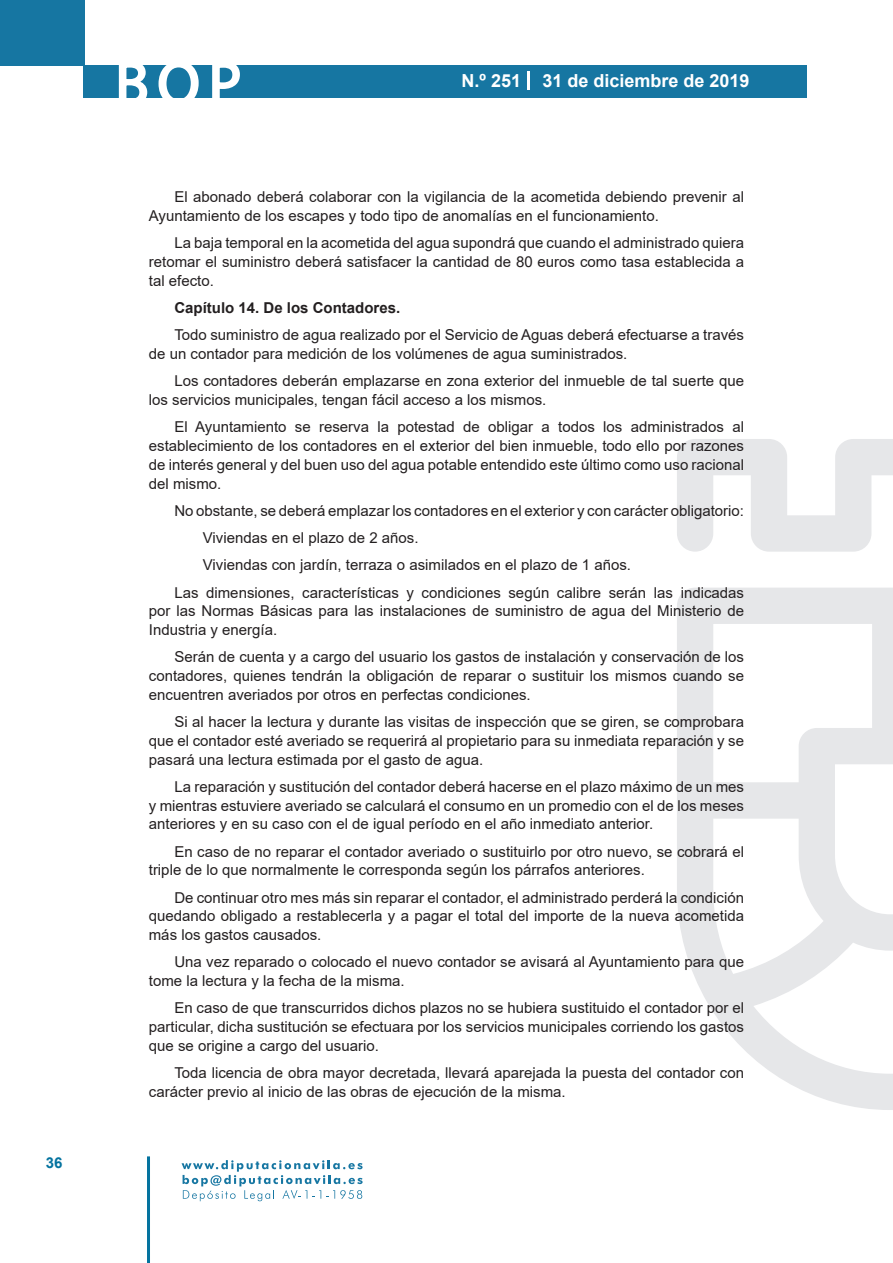
<style>
.page{position:relative;width:893px;height:1263px;background:#fff}
.page>*{position:absolute;margin:0;border:0;box-sizing:border-box;transform-origin:0 0}
.t1{font:500 61.5px "Avant Garde";color:#fff}
.t2{font:700 18px "Arial";color:#fff}
.texto_normal{font:15px/18.8px "Arial";color:#231f20;text-align:justify}
.texto_normal-2{font:700 15px "Arial";color:#231f20}
.t3{font:700 15px "Arial";color:#04739f}
</style>
<div class="page">
<div style="left:0;top:0;width:85px;height:65px;background:#1676a2"></div>
<div style="left:84px;top:65px;width:723px;height:33px;background:#1676a2"></div>
<svg style="left:118px;top:65px;width:30px;height:33px"></svg>
<svg style="left:158px;top:65px;width:41px;height:33px"></svg>
<svg style="left:212px;top:65px;width:28px;height:33px"></svg>
<svg style="left:182px;top:1160px;width:181px;height:41px"></svg>
<hr style="left:147px;top:1156px;width:3px;height:107px;background:#04739f">
<svg style="left:528px;top:71px;width:2px;height:19px"></svg>
<svg style="left:677px;top:439px;width:216px;height:671px"></svg>
<p class="t3" style="left:46px;top:1152px;width:18px">36</p>
<h1 class="t1" style="left:115px;top:46px;width:128px">BOP</h1>
<p class="t2" style="left:462px;top:68px;width:289px">N.º 251 31 de diciembre de 2019</p>
<p class="texto_normal" style="left:149px;top:188px;width:597px;text-indent:26px">El abonado deberá colaborar con la vigilancia de la acometida debiendo prevenir al<br>Ayuntamiento de los escapes y todo tipo de anomalías en el funcionamiento.</p>
<p class="texto_normal" style="left:149px;top:234px;width:597px;text-indent:26px">La baja temporal en la acometida del agua supondrá que cuando el administrado quiera retomar el suministro deberá satisfacer la cantidad de 80 euros como tasa establecida a tal efecto.</p>
<p class="texto_normal-2" style="left:174px;top:297px;width:227px">Capítulo 14. De los Contadores.</p>
<p class="texto_normal" style="left:149px;top:326px;width:597px;text-indent:26px">Todo suministro de agua realizado por el Servicio de Aguas deberá efectuarse a través de un contador para medición de los volúmenes de agua suministrados.</p>
<p class="texto_normal" style="left:149px;top:372px;width:597px;text-indent:26px">Los contadores deberán emplazarse en zona exterior del inmueble de tal suerte que los servicios municipales, tengan fácil acceso a los mismos.</p>
<p class="texto_normal" style="left:149px;top:418px;width:597px;text-indent:26px">El Ayuntamiento se reserva la potestad de obligar a todos los administrados al establecimiento de los contadores en el exterior del bien inmueble, todo ello por razones de interés general y del buen uso del agua potable entendido este último como uso racional del mismo.</p>
<p class="texto_normal" style="left:174px;top:501px;width:571px">No obstante, se deberá emplazar los contadores en el exterior y con carácter obligatorio:</p>
<p class="texto_normal" style="left:203px;top:528px;width:217px">Viviendas en el plazo de 2 años.</p>
<p class="texto_normal" style="left:203px;top:556px;width:430px">Viviendas con jardín, terraza o asimilados en el plazo de 1 años.</p>
<p class="texto_normal" style="left:149px;top:583px;width:597px;text-indent:26px">Las dimensiones, características y condiciones según calibre serán las indicadas por las Normas Básicas para las instalaciones de suministro de agua del Ministerio de Industria y energía.</p>
<p class="texto_normal" style="left:149px;top:648px;width:597px;text-indent:26px">Serán de cuenta y a cargo del usuario los gastos de instalación y conservación de los contadores, quienes tendrán la obligación de reparar o sustituir los mismos cuando se encuentren averiados por otros en perfectas condiciones.</p>
<p class="texto_normal" style="left:149px;top:712px;width:597px;text-indent:26px">Si al hacer la lectura y durante las visitas de inspección que se giren, se comprobara que el contador esté averiado se requerirá al propietario para su inmediata reparación y se pasará una lectura estimada por el gasto de agua.</p>
<p class="texto_normal" style="left:149px;top:777px;width:597px;text-indent:26px">La reparación y sustitución del contador deberá hacerse en el plazo máximo de un mes y mientras estuviere averiado se calculará el consumo en un promedio con el de los meses anteriores y en su caso con el de igual período en el año inmediato anterior.</p>
<p class="texto_normal" style="left:149px;top:842px;width:597px;text-indent:26px">En caso de no reparar el contador averiado o sustituirlo por otro nuevo, se cobrará el triple de lo que normalmente le corresponda según los párrafos anteriores.</p>
<p class="texto_normal" style="left:149px;top:888px;width:597px;text-indent:26px">De continuar otro mes más sin reparar el contador, el administrado perderá la condición quedando obligado a restablecerla y a pagar el total del importe de la nueva acometida más los gastos causados.</p>
<p class="texto_normal" style="left:149px;top:953px;width:597px;text-indent:26px">Una vez reparado o colocado el nuevo contador se avisará al Ayuntamiento para que tome la lectura y la fecha de la misma.</p>
<p class="texto_normal" style="left:149px;top:999px;width:597px;text-indent:26px">En caso de que transcurridos dichos plazos no se hubiera sustituido el contador por el particular, dicha sustitución se efectuara por los servicios municipales corriendo los gastos que se origine a cargo del usuario.</p>
<p class="texto_normal" style="left:149px;top:1063px;width:597px;text-indent:26px">Toda licencia de obra mayor decretada, llevará aparejada la puesta del contador con carácter previo al inicio de las obras de ejecución de la misma.</p>
</div>
